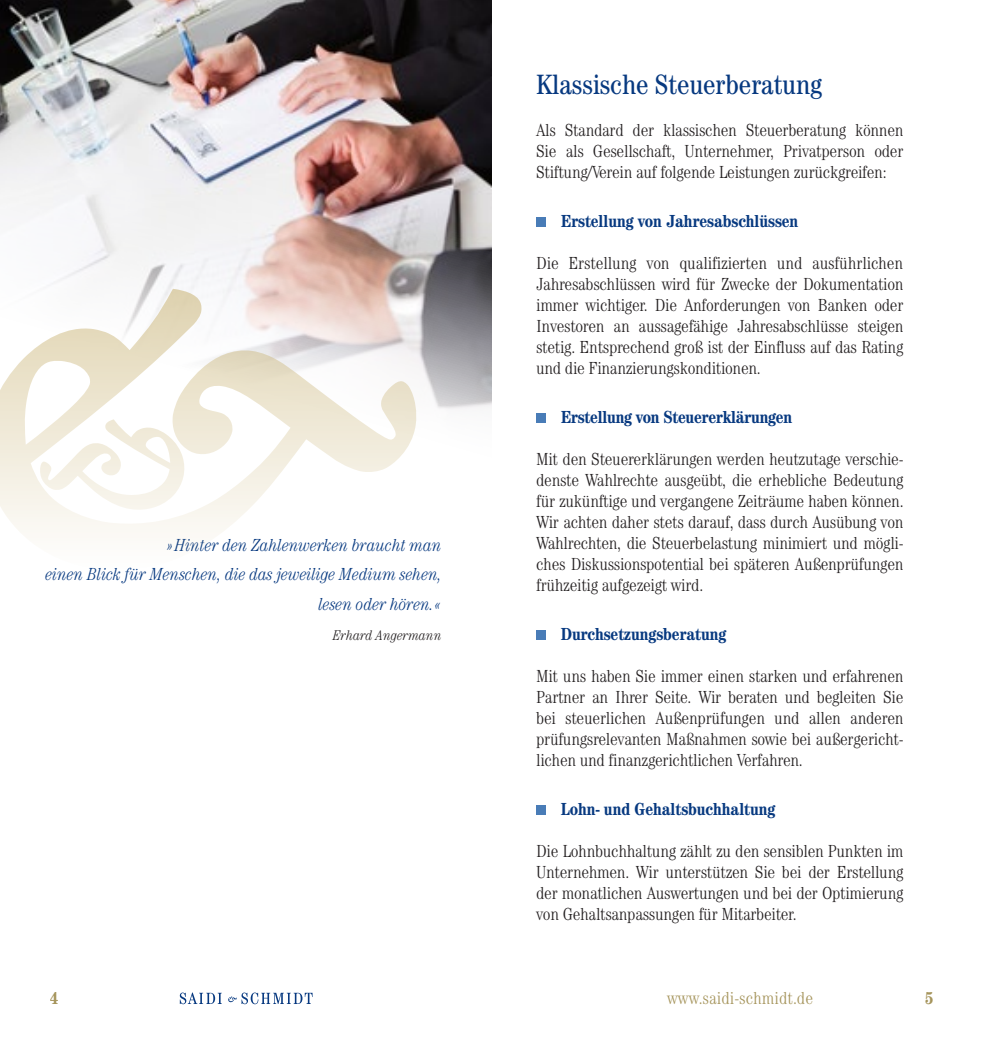
<style>
.page{position:relative;width:983px;height:1042px;background:#fff}
.page>*{position:absolute;margin:0;border:0;box-sizing:border-box;transform-origin:0 0}
.Head{font:condensed 28px "Century Std";color:#073980}
.Copy{font:300 condensed 17.5px/21px "Century Std";letter-spacing:-.02em;color:#231f20;text-align:justify}
.Einzug_Bullet{font:700 condensed 17.5px "Century Std";color:#073980}
.t1{font:italic 300 condensed 17.5px "Century Std";color:#073980}
.t2{font:300 condensed 17.5px "Century Std";color:#a5945b}
.t3{font:700 condensed 17.5px "Century Std";color:#a5945b}
.t4{font:italic 300 condensed 14px "Century Std";color:#231f20}
</style>
<div class="page">
<svg style="left:180px;top:992px;width:42px;height:12px"></svg>
<svg style="left:228px;top:992px;width:84px;height:12px"></svg>
<div style="left:536px;top:217px;width:10px;height:10px;background:#497cb7"></div>
<div style="left:536px;top:413px;width:10px;height:10px;background:#497cb7"></div>
<div style="left:536px;top:630px;width:10px;height:10px;background:#497cb7"></div>
<div style="left:536px;top:805px;width:10px;height:10px;background:#497cb7"></div>
<img style="left:0;top:0;width:491px;height:410px">
<svg style="left:0;top:289px;width:417px;height:244px"></svg>
<svg style="left:40px;top:419px;width:147px;height:93px"></svg>
<p class="t1" style="left:167px;top:535px;width:276px">»Hinter den Zahlenwerken braucht man</p>
<p class="t1" style="left:46px;top:564px;width:398px">einen Blick für Menschen, die das jeweilige Medium sehen,</p>
<p class="t1" style="left:318px;top:594px;width:125px">lesen oder hören.«</p>
<p class="t4" style="left:333px;top:627px;width:110px">Erhard Angermann</p>
<p class="Head" style="left:536px;top:68px;width:287px">Klassische Steuerberatung</p>
<p class="Copy" style="left:536px;top:119px;width:369px">Als Standard der klassischen Steuerberatung können Sie als Gesellschaft, Unternehmer, Privatperson oder Stiftung/Verein auf folgende Leistungen zurückgreifen:</p>
<p class="Einzug_Bullet" style="left:560px;top:210px;width:239px">Erstellung von Jahresabschlüssen</p>
<p class="Copy" style="left:536px;top:252px;width:369px">Die Erstellung von qualifizierten und ausführlichen Jahresabschlüssen wird für Zwecke der Dokumentation immer wichtiger. Die Anforderungen von Banken oder Investoren an aussagefähige Jahresabschlüsse steigen stetig. Entsprechend groß ist der Einfluss auf das Rating und die Finanzierungskonditionen.</p>
<p class="Einzug_Bullet" style="left:560px;top:406px;width:233px">Erstellung von Steuererklärungen</p>
<p class="Copy" style="left:536px;top:448px;width:369px">Mit den Steuererklärungen werden heutzutage verschie&shy;denste Wahlrechte ausgeübt, die erhebliche Bedeutung für zukünftige und vergangene Zeiträume haben können.<br>Wir achten daher stets darauf, dass durch Ausübung von Wahlrechten, die Steuerbelastung minimiert und mögli&shy;ches Diskussionspotential bei späteren Außenprüfungen frühzeitig aufgezeigt wird.</p>
<p class="Einzug_Bullet" style="left:560px;top:623px;width:167px">Durchsetzungsberatung</p>
<p class="Copy" style="left:536px;top:665px;width:369px">Mit uns haben Sie immer einen starken und erfahrenen Partner an Ihrer Seite. Wir beraten und begleiten Sie bei steuerlichen Außenprüfungen und allen anderen prüfungsrelevanten Maßnahmen sowie bei außergericht&shy;lichen und finanzgerichtlichen Verfahren.</p>
<p class="Einzug_Bullet" style="left:560px;top:798px;width:216px">Lohn- und Gehaltsbuchhaltung</p>
<p class="Copy" style="left:536px;top:840px;width:369px">Die Lohnbuchhaltung zählt zu den sensiblen Punkten im Unternehmen. Wir unterstützen Sie bei der Erstellung der monatlichen Auswertungen und bei der Optimierung von Gehaltsanpassungen für Mitarbeiter.</p>
<p class="t3" style="left:50px;top:988px;width:10px">4</p>
<p class="t2" style="left:667px;top:988px;width:147px">www.saidi-schmidt.de</p>
<p class="t3" style="left:924px;top:988px;width:10px">5</p>
</div>
